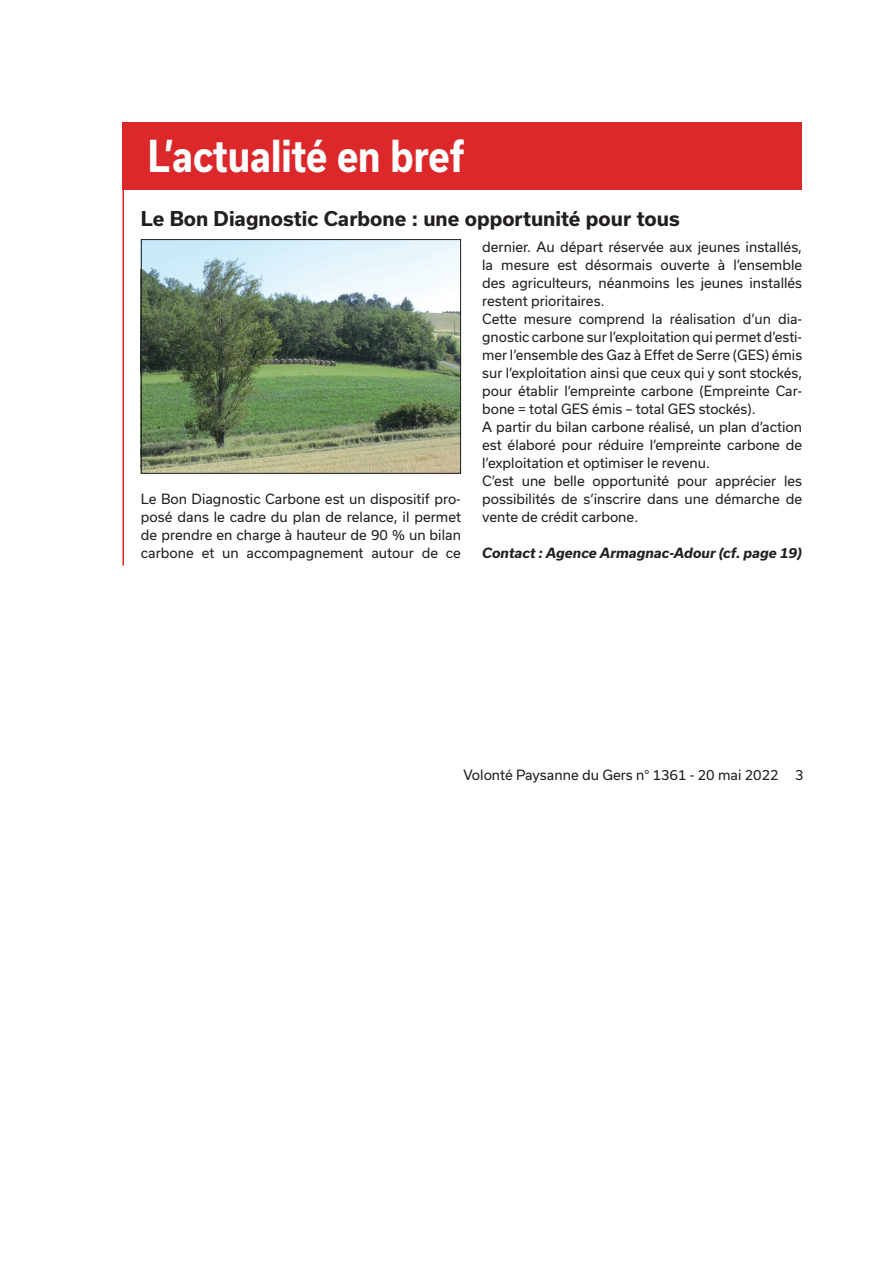
<style>
.page{position:relative;width:893px;height:1263px;background:#fff}
.page>*{position:absolute;margin:0;border:0;box-sizing:border-box;transform-origin:0 0}
.t1{font:700 42px "Usual";color:#fff;scale:.85 1}
.t2{font:700 19.5px "Usual";color:#231f20}
.t3{font:13.5px/18px "Usual";color:#231f20;text-align:justify}
.t4{font:italic 700 13.5px "Usual";color:#231f20}
</style>
<div class="page">
<div style="left:122px;top:122px;width:680px;height:68px;background:#dd282b"></div>
<img style="left:143px;top:241px;width:316px;height:231px">
<div style="left:141px;top:239px;width:320px;height:235px;border:1px solid #231f20"></div>
<hr style="left:122px;top:123px;width:2px;height:443px;background:#dd282b">
<h1 class="t1" style="left:148px;top:132px;width:374px">L’actualité en bref</h1>
<h2 class="t2" style="left:141px;top:207px;width:540px">Le Bon Diagnostic Carbone : une opportunité pour tous</h2>
<p class="t3" style="left:141px;top:490px;width:321px">Le Bon Diagnostic Carbone est un dispositif pro&shy;posé dans le cadre du plan de relance, il permet de prendre en charge à hauteur de 90 % un bilan carbone et un accompagnement autour de ce</p>
<p class="t3" style="left:482px;top:238px;width:321px;text-align:left">dernier. Au départ réservée aux jeunes installés, la mesure est désormais ouverte à l’ensemble des agriculteurs, néanmoins les jeunes installés restent prioritaires.<br>Cette mesure comprend la réalisation d’un dia&shy;gnostic carbone sur l’exploitation qui permet d’esti&shy;mer l’ensemble des Gaz à Effet de Serre (GES) émis sur l’exploitation ainsi que ceux qui y sont stockés, pour établir l’empreinte carbone (Empreinte Car&shy;bone = total GES émis – total GES stockés).<br>A partir du bilan carbone réalisé, un plan d’action est élaboré pour réduire l’empreinte carbone de l’exploitation et optimiser le revenu.<br>C’est une belle opportunité pour apprécier les possibilités de s’inscrire dans une démarche de vente de crédit carbone.</p>
<p class="t4" style="left:482px;top:545px;width:321px">Contact : Agence Armagnac-Adour (cf. page 19)</p>
<p class="t3" style="left:464px;top:766px;width:342px">Volonté Paysanne du Gers n° 1361 - 20 mai 2022 3</p>
</div>
